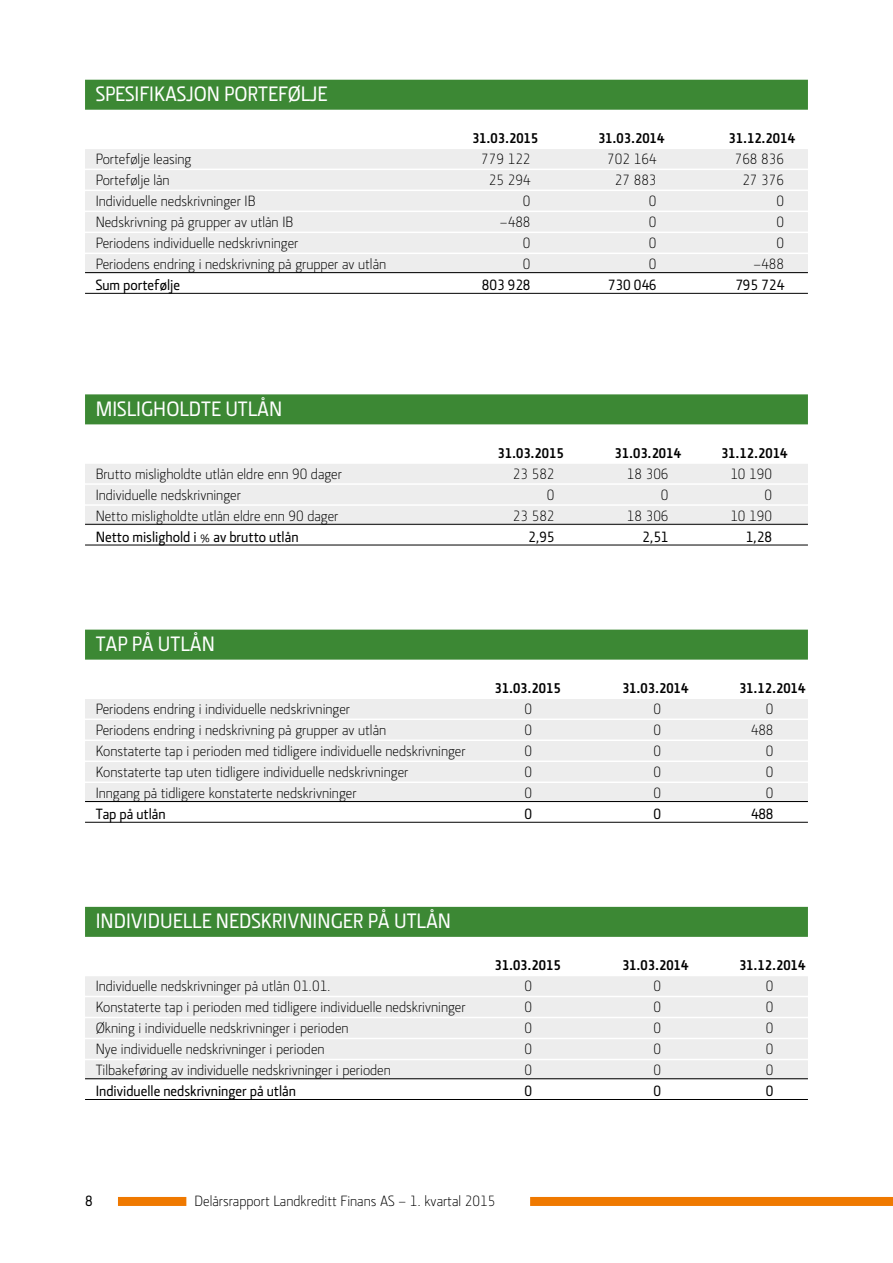
<style>
.page{position:relative;width:893px;height:1263px;background:#fff}
.page>*{position:absolute;margin:0;border:0;box-sizing:border-box;transform-origin:0 0}
.t1{font:500 21px "Section LK";color:#fff}
.t2{font:300 15px "Section LK";color:#000}
.t3{font:500 15px "Section LK";color:#000}
.t4{font:700 14.25px "Section LK";color:#000}
</style>
<div class="page">
<div style="left:118px;top:1197px;width:68px;height:9px;background:#ef7900"></div>
<div style="left:530px;top:1197px;width:363px;height:9px;background:#ef7900"></div>
<div style="left:85px;top:80px;width:723px;height:30px;background:#3c8834"></div>
<div style="left:85px;top:149px;width:723px;height:20px;background:#ededed"></div>
<div style="left:85px;top:170px;width:723px;height:20px;background:#ededed"></div>
<div style="left:85px;top:191px;width:723px;height:20px;background:#ededed"></div>
<div style="left:85px;top:212px;width:723px;height:20px;background:#ededed"></div>
<div style="left:85px;top:233px;width:723px;height:20px;background:#ededed"></div>
<div style="left:85px;top:254px;width:723px;height:20px;background:#ededed"></div>
<hr style="left:85px;top:272px;width:723px;height:1px;background:#000">
<hr style="left:85px;top:293px;width:723px;height:1px;background:#000">
<div style="left:85px;top:394px;width:723px;height:30px;background:#3c8834"></div>
<div style="left:85px;top:464px;width:723px;height:19px;background:#ededed"></div>
<div style="left:85px;top:485px;width:723px;height:19px;background:#ededed"></div>
<div style="left:85px;top:506px;width:723px;height:19px;background:#ededed"></div>
<hr style="left:85px;top:524px;width:723px;height:1px;background:#000">
<hr style="left:85px;top:545px;width:723px;height:1px;background:#000">
<div style="left:85px;top:630px;width:723px;height:30px;background:#3c8834"></div>
<div style="left:85px;top:699px;width:723px;height:19px;background:#ededed"></div>
<div style="left:85px;top:720px;width:723px;height:19px;background:#ededed"></div>
<div style="left:85px;top:741px;width:723px;height:19px;background:#ededed"></div>
<div style="left:85px;top:762px;width:723px;height:19px;background:#ededed"></div>
<div style="left:85px;top:783px;width:723px;height:19px;background:#ededed"></div>
<hr style="left:85px;top:801px;width:723px;height:1px;background:#000">
<hr style="left:85px;top:822px;width:723px;height:1px;background:#000">
<div style="left:85px;top:907px;width:723px;height:30px;background:#3c8834"></div>
<div style="left:85px;top:976px;width:723px;height:20px;background:#ededed"></div>
<div style="left:85px;top:997px;width:723px;height:20px;background:#ededed"></div>
<div style="left:85px;top:1018px;width:723px;height:20px;background:#ededed"></div>
<div style="left:85px;top:1039px;width:723px;height:20px;background:#ededed"></div>
<div style="left:85px;top:1060px;width:723px;height:20px;background:#ededed"></div>
<hr style="left:85px;top:1078px;width:723px;height:1px;background:#000">
<hr style="left:85px;top:1099px;width:723px;height:1px;background:#000">
<h1 class="t1" style="left:96px;top:82px;width:233px">SPESIFIKASJON PORTEFØLJE</h1>
<p class="t4" style="left:472px;top:130px;width:68px">31.03.2015</p>
<p class="t4" style="left:598px;top:130px;width:68px">31.03.2014</p>
<p class="t4" style="left:728px;top:130px;width:68px">31.12.2014</p>
<p class="t2" style="left:96px;top:150px;width:97px">Portefølje leasing</p>
<p class="t2" style="left:481px;top:150px;width:51px">779 122</p>
<p class="t2" style="left:607px;top:150px;width:51px">702 164</p>
<p class="t2" style="left:735px;top:150px;width:51px">768 836</p>
<p class="t2" style="left:96px;top:171px;width:76px">Portefølje lån</p>
<p class="t2" style="left:489px;top:171px;width:43px">25 294</p>
<p class="t2" style="left:615px;top:171px;width:43px">27 883</p>
<p class="t2" style="left:742px;top:171px;width:43px">27 376</p>
<p class="t2" style="left:96px;top:192px;width:161px">Individuelle nedskrivninger IB</p>
<p class="t2" style="left:523px;top:192px;width:9px">0</p>
<p class="t2" style="left:649px;top:192px;width:9px">0</p>
<p class="t2" style="left:776px;top:192px;width:9px">0</p>
<p class="t2" style="left:96px;top:213px;width:199px">Nedskrivning på grupper av utlån IB</p>
<p class="t2" style="left:500px;top:213px;width:32px">–488</p>
<p class="t2" style="left:649px;top:213px;width:9px">0</p>
<p class="t2" style="left:776px;top:213px;width:9px">0</p>
<p class="t2" style="left:96px;top:234px;width:204px">Periodens individuelle nedskrivninger</p>
<p class="t2" style="left:523px;top:234px;width:9px">0</p>
<p class="t2" style="left:649px;top:234px;width:9px">0</p>
<p class="t2" style="left:776px;top:234px;width:9px">0</p>
<p class="t2" style="left:96px;top:255px;width:292px">Periodens endring i nedskrivning på grupper av utlån</p>
<p class="t2" style="left:523px;top:255px;width:9px">0</p>
<p class="t2" style="left:649px;top:255px;width:9px">0</p>
<p class="t2" style="left:753px;top:255px;width:32px">–488</p>
<p class="t3" style="left:96px;top:276px;width:86px">Sum portefølje</p>
<p class="t3" style="left:482px;top:276px;width:50px">803 928</p>
<p class="t3" style="left:608px;top:276px;width:50px">730 046</p>
<p class="t3" style="left:735px;top:276px;width:50px">795 724</p>
<h1 class="t1" style="left:96px;top:397px;width:188px">MISLIGHOLDTE UTLÅN</h1>
<p class="t4" style="left:498px;top:444px;width:68px">31.03.2015</p>
<p class="t4" style="left:615px;top:444px;width:68px">31.03.2014</p>
<p class="t4" style="left:721px;top:444px;width:68px">31.12.2014</p>
<p class="t2" style="left:96px;top:465px;width:248px">Brutto misligholdte utlån eldre enn 90 dager</p>
<p class="t2" style="left:513px;top:465px;width:43px">23 582</p>
<p class="t2" style="left:627px;top:465px;width:43px">18 306</p>
<p class="t2" style="left:730px;top:465px;width:43px">10 190</p>
<p class="t2" style="left:96px;top:486px;width:147px">Individuelle nedskrivninger</p>
<p class="t2" style="left:547px;top:486px;width:9px">0</p>
<p class="t2" style="left:661px;top:486px;width:9px">0</p>
<p class="t2" style="left:764px;top:486px;width:9px">0</p>
<p class="t2" style="left:96px;top:507px;width:244px">Netto misligholdte utlån eldre enn 90 dager</p>
<p class="t2" style="left:513px;top:507px;width:43px">23 582</p>
<p class="t2" style="left:627px;top:507px;width:43px">18 306</p>
<p class="t2" style="left:730px;top:507px;width:43px">10 190</p>
<p class="t3" style="left:96px;top:528px;width:204px">Netto mislighold i % av brutto utlån</p>
<p class="t3" style="left:528px;top:528px;width:28px">2,95</p>
<p class="t3" style="left:642px;top:528px;width:28px">2,51</p>
<p class="t3" style="left:746px;top:528px;width:28px">1,28</p>
<h1 class="t1" style="left:96px;top:632px;width:121px">TAP PÅ UTLÅN</h1>
<p class="t4" style="left:494px;top:680px;width:68px">31.03.2015</p>
<p class="t4" style="left:622px;top:680px;width:68px">31.03.2014</p>
<p class="t4" style="left:739px;top:680px;width:68px">31.12.2014</p>
<p class="t2" style="left:96px;top:700px;width:256px">Periodens endring i individuelle nedskrivninger</p>
<p class="t2" style="left:524px;top:700px;width:9px">0</p>
<p class="t2" style="left:653px;top:700px;width:9px">0</p>
<p class="t2" style="left:766px;top:700px;width:9px">0</p>
<p class="t2" style="left:96px;top:721px;width:292px">Periodens endring i nedskrivning på grupper av utlån</p>
<p class="t2" style="left:524px;top:721px;width:9px">0</p>
<p class="t2" style="left:653px;top:721px;width:9px">0</p>
<p class="t2" style="left:751px;top:721px;width:24px">488</p>
<p class="t2" style="left:96px;top:742px;width:371px">Konstaterte tap i perioden med tidligere individuelle nedskrivninger</p>
<p class="t2" style="left:524px;top:742px;width:9px">0</p>
<p class="t2" style="left:653px;top:742px;width:9px">0</p>
<p class="t2" style="left:766px;top:742px;width:9px">0</p>
<p class="t2" style="left:96px;top:763px;width:314px">Konstaterte tap uten tidligere individuelle nedskrivninger</p>
<p class="t2" style="left:524px;top:763px;width:9px">0</p>
<p class="t2" style="left:653px;top:763px;width:9px">0</p>
<p class="t2" style="left:766px;top:763px;width:9px">0</p>
<p class="t2" style="left:96px;top:784px;width:262px">Inngang på tidligere konstaterte nedskrivninger</p>
<p class="t2" style="left:524px;top:784px;width:9px">0</p>
<p class="t2" style="left:653px;top:784px;width:9px">0</p>
<p class="t2" style="left:766px;top:784px;width:9px">0</p>
<p class="t3" style="left:96px;top:805px;width:71px">Tap på utlån</p>
<p class="t3" style="left:524px;top:805px;width:9px">0</p>
<p class="t3" style="left:653px;top:805px;width:9px">0</p>
<p class="t3" style="left:751px;top:805px;width:24px">488</p>
<h1 class="t1" style="left:96px;top:909px;width:357px">INDIVIDUELLE NEDSKRIVNINGER PÅ UTLÅN</h1>
<p class="t4" style="left:494px;top:957px;width:68px">31.03.2015</p>
<p class="t4" style="left:622px;top:957px;width:68px">31.03.2014</p>
<p class="t4" style="left:739px;top:957px;width:68px">31.12.2014</p>
<p class="t2" style="left:96px;top:977px;width:237px">Individuelle nedskrivninger på utlån 01.01.</p>
<p class="t2" style="left:524px;top:977px;width:9px">0</p>
<p class="t2" style="left:653px;top:977px;width:9px">0</p>
<p class="t2" style="left:766px;top:977px;width:9px">0</p>
<p class="t2" style="left:96px;top:998px;width:371px">Konstaterte tap i perioden med tidligere individuelle nedskrivninger</p>
<p class="t2" style="left:524px;top:998px;width:9px">0</p>
<p class="t2" style="left:653px;top:998px;width:9px">0</p>
<p class="t2" style="left:766px;top:998px;width:9px">0</p>
<p class="t2" style="left:96px;top:1019px;width:254px">Økning i individuelle nedskrivninger i perioden</p>
<p class="t2" style="left:524px;top:1019px;width:9px">0</p>
<p class="t2" style="left:653px;top:1019px;width:9px">0</p>
<p class="t2" style="left:766px;top:1019px;width:9px">0</p>
<p class="t2" style="left:96px;top:1040px;width:230px">Nye individuelle nedskrivninger i perioden</p>
<p class="t2" style="left:524px;top:1040px;width:9px">0</p>
<p class="t2" style="left:653px;top:1040px;width:9px">0</p>
<p class="t2" style="left:766px;top:1040px;width:9px">0</p>
<p class="t2" style="left:96px;top:1061px;width:297px">Tilbakeføring av individuelle nedskrivninger i perioden</p>
<p class="t2" style="left:524px;top:1061px;width:9px">0</p>
<p class="t2" style="left:653px;top:1061px;width:9px">0</p>
<p class="t2" style="left:766px;top:1061px;width:9px">0</p>
<p class="t3" style="left:96px;top:1082px;width:202px">Individuelle nedskrivninger på utlån</p>
<p class="t3" style="left:524px;top:1082px;width:9px">0</p>
<p class="t3" style="left:653px;top:1082px;width:9px">0</p>
<p class="t3" style="left:766px;top:1082px;width:9px">0</p>
<p class="t3" style="left:85px;top:1192px;width:9px">8</p>
<p class="t2" style="left:195px;top:1192px;width:302px">Delårsrapport Landkreditt Finans AS – 1. kvartal 2015</p>
</div>
